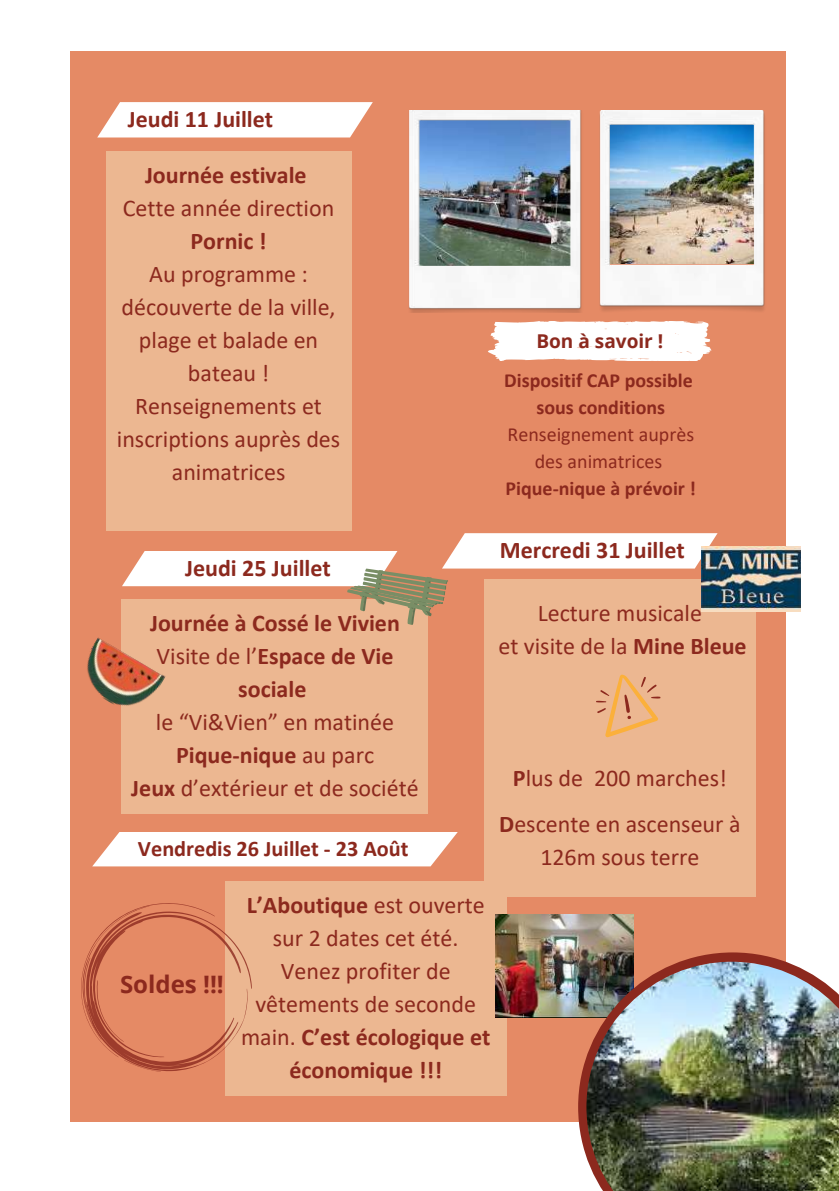
<style>
.page{position:relative;width:839px;height:1191px;background:#fff}
.page>*{position:absolute;margin:0;border:0;box-sizing:border-box;transform-origin:0 0}
.t1{font:24px/33px "Calibri";color:#8c291e;text-align:center}
.t2{font:700 24px/33px "Calibri";color:#8c291e;text-align:center}
.t3{font:700 24px "Open Sans";color:#8c291e}
.t4{font:700 22.2px "Calibri";color:#8c291e}
.t5{font:700 20px/27px "Calibri";color:#8c291e;text-align:center}
.t6{font:20px/27px "Calibri";color:#8c291e;text-align:center}
.t7{font:700 19px "Open Sans";color:#8c291e}
.s1{font-weight:400}
.s2{font-weight:700}
</style>
<div class="page">
<div style="left:70px;top:51px;width:716px;height:1070px;background:#e58a65"></div>
<svg style="left:97px;top:102px;width:276px;height:36px;background:#fcf3ef"></svg>
<svg style="left:92px;top:832px;width:366px;height:34px;background:#fdf6f3"></svg>
<div style="left:225px;top:881px;width:281px;height:215px;background:#ecb791"></div>
<img style="left:495px;top:914px;width:138px;height:104px">
<svg style="left:578px;top:952px;width:209px;height:203px"></svg>
<div style="left:106px;top:151px;width:245px;height:380px;background:#ecb791"></div>
<div style="left:122px;top:600px;width:306px;height:214px;background:#ecb791"></div>
<img style="left:586px;top:962px;width:252px;height:229px">
<img style="left:409px;top:110px;width:173px;height:203px">
<img style="left:599px;top:110px;width:166px;height:201px">
<svg style="left:81px;top:903px;width:170px;height:169px"></svg>
<svg style="left:488px;top:321px;width:223px;height:40px;background:#fcf4f1"></svg>
<img style="left:87px;top:636px;width:79px;height:84px">
<div style="left:484px;top:579px;width:271px;height:317px;background:#ecb791"></div>
<svg style="left:596px;top:675px;width:64px;height:63px"></svg>
<svg style="left:122px;top:533px;width:595px;height:92px"></svg>
<img style="left:701px;top:547px;width:99px;height:64px">
<p class="t2" style="left:128px;top:105px;width:147px">Jeudi 11 Juillet</p>
<p class="t2" style="left:145px;top:160px;width:163px">Journée estivale</p>
<p class="t1" style="left:123px;top:193px;width:213px">Cette année direction</p>
<p class="t2" style="left:190px;top:226px;width:78px">Pornic !</p>
<p class="t1" style="left:117px;top:259px;width:225px">Au programme : découverte de la ville, plage et balade en bateau !<br>Renseignements et inscriptions auprès des animatrices</p>
<p class="t7" style="left:536px;top:328px;width:128px">Bon à savoir !</p>
<p class="t5" style="left:504px;top:368px;width:190px">Dispositif CAP possible sous conditions</p>
<p class="t6" style="left:507px;top:422px;width:188px">Renseignement auprès des animatrices</p>
<p class="t5" style="left:505px;top:476px;width:192px">Pique-nique à prévoir !</p>
<p class="t2" style="left:185px;top:553px;width:147px">Jeudi 25 Juillet</p>
<p class="t2" style="left:499px;top:536px;width:186px">Mercredi 31 Juillet</p>
<p class="t2" style="left:150px;top:609px;width:251px">Journée à Cossé le Vivien<br><span class="s1">Visite de l’</span>Espace de Vie sociale</p>
<p class="t1" style="left:131px;top:708px;width:289px">le “Vi&amp;Vien” en matinée<br><span class="s2">Pique-nique</span> au parc<br><span class="s2">Jeux</span> d’extérieur et de société</p>
<p class="t4" style="left:138px;top:839px;width:272px">Vendredis 26 Juillet - 23 Août</p>
<p class="t1" style="left:241px;top:890px;width:251px"><span class="s2">L’Aboutique</span> est ouverte sur 2 dates cet été.<br>Venez profiter de vêtements de seconde main. <span class="s2">C’est écologique et économique !!!</span></p>
<p class="t3" style="left:120px;top:967px;width:105px">Soldes !!!</p>
<p class="t1" style="left:498px;top:598px;width:250px">Lecture musicale<br>et visite de la <span class="s2">Mine Bleue</span></p>
<p class="t1" style="left:499px;top:757px;width:243px;line-height:46.4px"><span class="s2">P</span>lus de 200 marches!<br><span class="s2">D</span>escente en ascenseur à</p>
<p class="t1" style="left:540px;top:843px;width:161px">126m sous terre</p>
</div>
